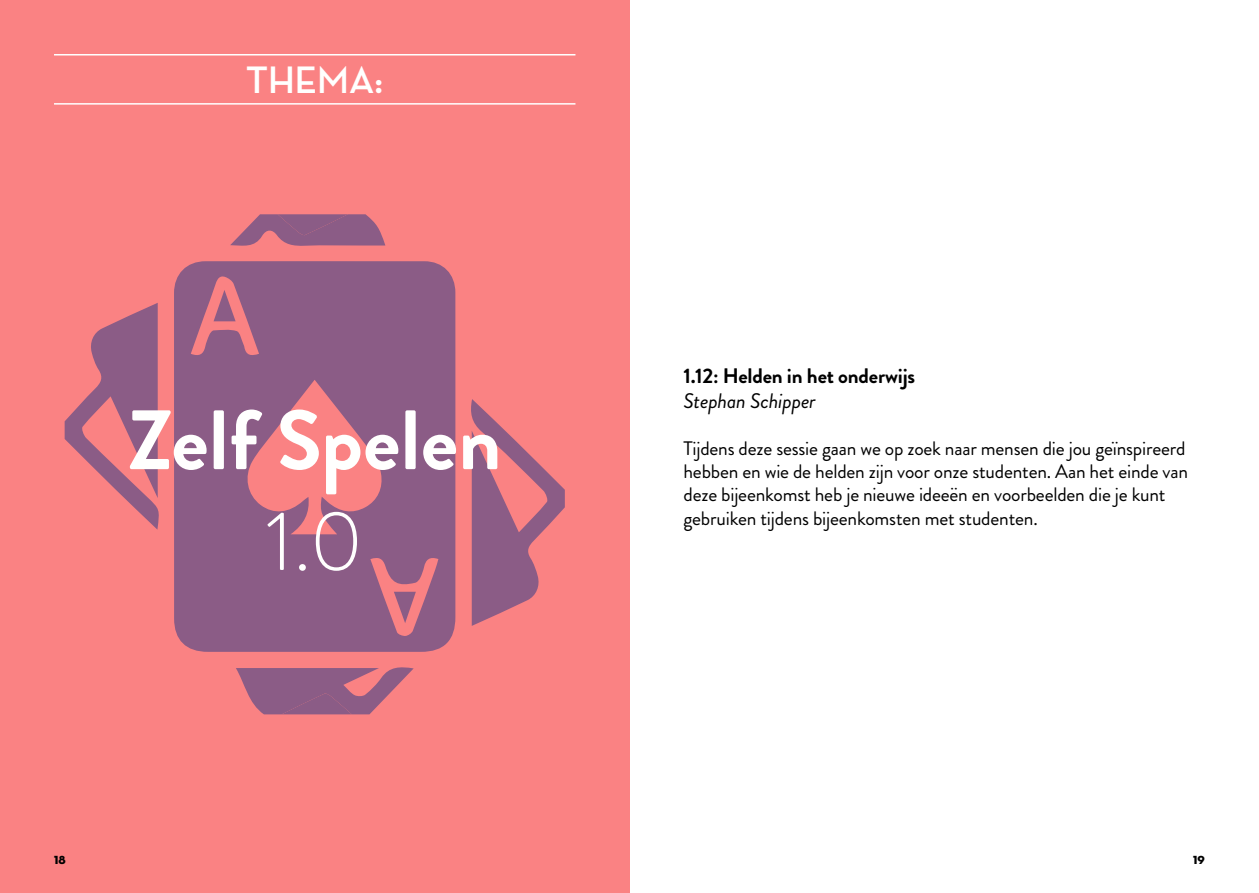
<style>
.page{position:relative;width:1259px;height:893px;background:#fff}
.page>*{position:absolute;margin:0;border:0;box-sizing:border-box;transform-origin:0 0}
.t1{font:700 84px "Brandon Grotesque";color:#fffffe}
.t2{font:300 84px "Brandon Grotesque";color:#fffffe}
.t3{font:700 39px "Neutra Disp";color:#fffffe}
.t4{font:700 21px "Brandon Grotesque";letter-spacing:-.01em;color:#000}
.t5{font:italic 21px "Brandon Grotesque";letter-spacing:-.01em;color:#000}
.t6{font:19.5px/23.4px "Brandon Grotesque";letter-spacing:-.01em;color:#000}
.t7{font:12px "Neutra Disp Titling";color:#000}
</style>
<div class="page">
<div style="left:0;top:0;width:629px;height:893px;background:#fa8283"></div>
<svg style="left:65px;top:303px;width:94px;height:227px"></svg>
<svg style="left:471px;top:399px;width:94px;height:227px"></svg>
<svg style="left:230px;top:214px;width:155px;height:32px"></svg>
<svg style="left:236px;top:667px;width:178px;height:47px"></svg>
<svg style="left:174px;top:261px;width:281px;height:391px;background:#9b6185"></svg>
<svg style="left:394px;top:592px;width:22px;height:31px"></svg>
<svg style="left:213px;top:290px;width:23px;height:31px"></svg>
<hr style="left:54px;top:54px;width:521px;height:2px;background:#fff">
<hr style="left:54px;top:103px;width:521px;height:2px;background:#fff">
<h2 class="t3" style="left:246px;top:58px;width:139px">THEMA:</h2>
<h1 class="t1" style="left:128px;top:382px;width:375px">Zelf Spelen</h1>
<h1 class="t2" style="left:266px;top:484px;width:99px">1.0</h1>
<p class="t4" style="left:683px;top:361px;width:233px">1.12: Helden in het onderwijs</p>
<p class="t5" style="left:683px;top:386px;width:134px">Stephan Schipper</p>
<p class="t6" style="left:683px;top:436px;width:506px">Tijdens deze sessie gaan we op zoek naar mensen die jou geïnspireerd hebben en wie de helden zijn voor onze studenten. Aan het einde van deze bijeenkomst heb je nieuwe ideeën en voorbeelden die je kunt gebruiken tijdens bijeenkomsten met studenten.</p>
<p class="t7" style="left:54px;top:852px;width:13px">18</p>
<p class="t7" style="left:1193px;top:852px;width:13px">19</p>
</div>
